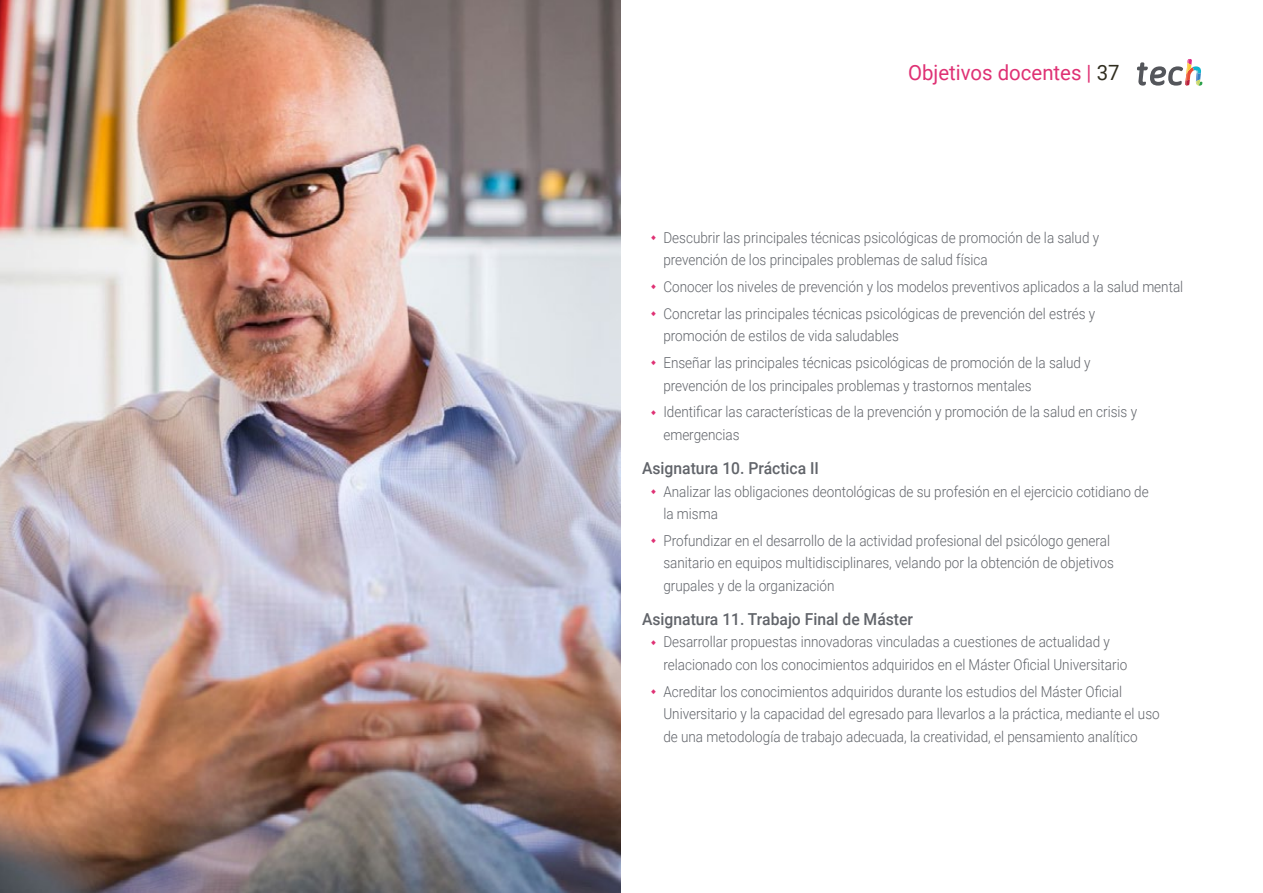
<style>
.page{position:relative;width:1263px;height:893px;background:#fff}
.page>*{position:absolute;margin:0;border:0;box-sizing:border-box;transform-origin:0 0}
.t1{font:21px "Roboto";color:#df3174}
.t2{font:500 16.5px "Roboto";color:#61646a;scale:.95 1}
.t3{font:300 15px/22.5px "Roboto";color:#61646a;scale:.9 1}
.s1{color:#312e20}
</style>
<div class="page">
<img style="left:0;top:0;width:621px;height:893px">
<svg style="left:1137px;top:59px;width:65px;height:27px"></svg>
<h1 class="t1" style="left:908px;top:57px;width:213px">Objetivos docentes | <span class="s1">37</span></h1>
<p class="t3" style="left:663px;top:226px;width:486px">Descubrir las principales técnicas psicológicas de promoción de la salud y prevención de los principales problemas de salud física</p>
<p class="t3" style="left:663px;top:273px;width:579px;line-height:26.7px">Conocer los niveles de prevención y los modelos preventivos aplicados a la salud mental<br>Concretar las principales técnicas psicológicas de prevención del estrés y</p>
<p class="t3" style="left:663px;top:322px;width:476px;line-height:26.7px">promoción de estilos de vida saludables<br>Enseñar las principales técnicas psicológicas de promoción de la salud y</p>
<p class="t3" style="left:663px;top:371px;width:528px;line-height:26.7px">prevención de los principales problemas y trastornos mentales<br>Identificar las características de la prevención y promoción de la salud en crisis y</p>
<p class="t3" style="left:663px;top:423px;width:86px">emergencias</p>
<p class="t2" style="left:642px;top:457px;width:188px">Asignatura 10. Práctica II</p>
<p class="t3" style="left:663px;top:479px;width:541px">Analizar las obligaciones deontológicas de su profesión en el ejercicio cotidiano de la misma</p>
<p class="t3" style="left:663px;top:529px;width:502px">Profundizar en el desarrollo de la actividad profesional del psicólogo general sanitario en equipos multidisciplinares, velando por la obtención de objetivos grupales y de la organización</p>
<p class="t2" style="left:642px;top:608px;width:287px">Asignatura 11. Trabajo Final de Máster</p>
<p class="t3" style="left:663px;top:630px;width:517px">Desarrollar propuestas innovadoras vinculadas a cuestiones de actualidad y relacionado con los conocimientos adquiridos en el Máster Oficial Universitario</p>
<p class="t3" style="left:663px;top:679px;width:553px">Acreditar los conocimientos adquiridos durante los estudios del Máster Oficial<br>Universitario y la capacidad del egresado para llevarlos a la práctica, mediante el uso de una metodología de trabajo adecuada, la creatividad, el pensamiento analítico</p>
</div>
